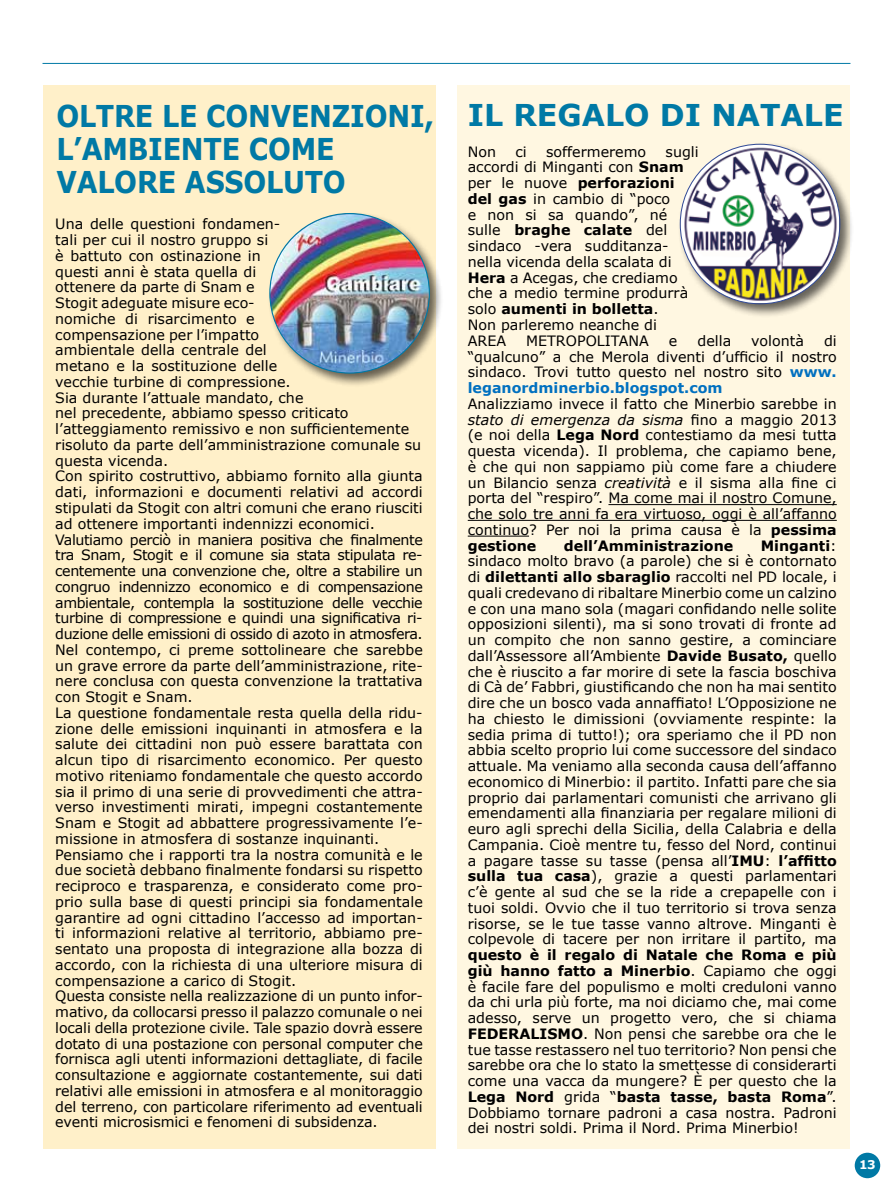
<style>
.page{position:relative;width:893px;height:1191px;background:#fff}
.page>*{position:absolute;margin:0;border:0;box-sizing:border-box;transform-origin:0 0}
.t1{font:700 30px "Verdana";color:#0079a5;scale:.9 1}
.t2{font:700 30px "Verdana";color:#0079a5}
.t3{font:14.25px/15.8px "Verdana";color:#000;text-align:justify}
.t4{font:700 14.25px "Verdana";color:#000}
.t5{font:700 12px "Verdana";color:#fff}
.s1{font-weight:700}
.s2{font-weight:700;color:#0070c0}
.s3{font-style:italic}
</style>
<div class="page">
<hr style="left:43px;top:63px;width:807px;height:1px;background:#0079a5">
<div style="left:43px;top:85px;width:393px;height:1063px;background:#fff0c9"></div>
<div style="left:457px;top:85px;width:393px;height:1063px;background:#fff7e1"></div>
<hr style="left:608px;top:504px;width:229px;height:1px;background:#000">
<hr style="left:468px;top:520px;width:369px;height:1px;background:#000">
<hr style="left:468px;top:536px;width:61px;height:1px;background:#000">
<div style="left:267px;top:211px;width:177px;height:176px;background:#000;opacity:.6"></div>
<img style="left:270px;top:213px;width:159px;height:160px;border-radius:80px">
<div style="left:678px;top:142px;width:176px;height:176px;background:#000;opacity:.6"></div>
<img style="left:681px;top:145px;width:158px;height:158px">
<div style="left:855px;top:1152px;width:25px;height:26px;background:#0079a5;border-radius:50%"></div>
<h1 class="t1" style="left:56px;top:97px;width:22px">Oltre</h1>
<h1 class="t1" style="left:162px;top:97px;width:118px">le convenzi</h1>
<h1 class="t1" style="left:365px;top:97px;width:79px">oni,</h1>
<h1 class="t1" style="left:56px;top:130px;width:52px">l’ambiente</h1>
<h1 class="t1" style="left:249px;top:130px;width:70px">come</h1>
<h1 class="t1" style="left:56px;top:163px;width:23px">val</h1>
<h1 class="t1" style="left:114px;top:163px;width:101px">ore ass</h1>
<h1 class="t1" style="left:243px;top:163px;width:115px">oluto</h1>
<p class="t3" style="left:55px;top:217px;width:369px;text-align:left">Una delle questioni fondamen-<br>tali per cui il nostro gruppo si<br>è battuto con ostinazione in<br>questi anni è stata quella di<br>ottenere da parte di Snam e<br>Stogit adeguate misure eco-<br>nomiche di risarcimento e<br>compensazione per l’impatto<br>ambientale della centrale del<br>metano e la sostituzione delle<br>vecchie turbine di compressione.<br>Sia durante l’attuale mandato, che<br>nel precedente, abbiamo spesso criticato l’atteggiamento remissivo e non sufficientemente risoluto da parte dell’amministrazione comunale su questa vicenda.<br>Con spirito costruttivo, abbiamo fornito alla giunta dati, informazioni e documenti relativi ad accordi stipulati da Stogit con altri comuni che erano riusciti ad ottenere importanti indennizzi economici.<br>Valutiamo perciò in maniera positiva che finalmente tra Snam, Stogit e il comune sia stata stipulata re&shy;centemente una convenzione che, oltre a stabilire un congruo indennizzo economico e di compensazione ambientale, contempla la sostituzione delle vecchie turbine di compressione e quindi una significativa ri&shy;duzione delle emissioni di ossido di azoto in atmosfera.<br>Nel contempo, ci preme sottolineare che sarebbe un grave errore da parte dell’amministrazione, rite&shy;nere conclusa con questa convenzione la trattativa con Stogit e Snam.<br>La questione fondamentale resta quella della ridu&shy;zione delle emissioni inquinanti in atmosfera e la salute dei cittadini non può essere barattata con alcun tipo di risarcimento economico. Per questo motivo riteniamo fondamentale che questo accordo sia il primo di una serie di provvedimenti che attra&shy;verso investimenti mirati, impegni costantemente Snam e Stogit ad abbattere progressivamente l’e&shy;missione in atmosfera di sostanze inquinanti.<br>Pensiamo che i rapporti tra la nostra comunità e le due società debbano finalmente fondarsi su rispetto reciproco e trasparenza, e considerato come pro&shy;prio sulla base di questi principi sia fondamentale garantire ad ogni cittadino l’accesso ad importan&shy;ti informazioni relative al territorio, abbiamo pre&shy;sentato una proposta di integrazione alla bozza di accordo, con la richiesta di una ulteriore misura di compensazione a carico di Stogit.<br>Questa consiste nella realizzazione di un punto infor&shy;mativo, da collocarsi presso il palazzo comunale o nei locali della protezione civile. Tale spazio dovrà essere dotato di una postazione con personal computer che fornisca agli utenti informazioni dettagliate, di facile consultazione e aggiornate costantemente, sui dati relativi alle emissioni in atmosfera e al monitoraggio del terreno, con particolare riferimento ad eventuali eventi microsismici e fenomeni di subsidenza.</p>
<h1 class="t2" style="left:468px;top:96px;width:377px">IL REGALO DI NATALE</h1>
<p class="t3" style="left:468px;top:144px;width:30px">Non</p>
<p class="t3" style="left:515px;top:144px;width:13px">ci</p>
<p class="t3" style="left:546px;top:144px;width:102px">soffermeremo</p>
<p class="t3" style="left:468px;top:144px;width:232px;text-align:left;text-indent:198px">sugli accordi di Minganti con <span class="s1">Snam </span>per le nuove <span class="s1">perforazioni del gas</span> in cambio di “poco<br>e non si sa quando”, né sulle <span class="s1">braghe calate</span> del sindaco -vera sudditanza&shy;nella vicenda della scalata di<br><span class="s1">Hera</span> a Acegas, che crediamo che a medio termine produrrà solo <span class="s1">aumenti in bolletta</span>.<br>Non parleremo neanche di<br>AREA</p>
<p class="t3" style="left:526px;top:333px;width:124px">METROPOLITANA</p>
<p class="t3" style="left:669px;top:333px;width:10px">e</p>
<p class="t3" style="left:697px;top:333px;width:35px">della</p>
<p class="t3" style="left:751px;top:333px;width:54px">volontà</p>
<p class="t3" style="left:468px;top:333px;width:370px;text-indent:356px">di “qualcuno” a che Merola diventi d’ufficio il nostro sindaco. Trovi tutto questo nel nostro sito <span class="s2">www. leganordminerbio.blogspot.com</span></p>
<p class="t3" style="left:468px;top:396px;width:371px">Analizziamo invece il fatto che Minerbio sarebbe in <span class="s3">stato di emergenza da sisma</span> fino a maggio 2013 (e noi della <span class="s1">Lega Nord</span> contestiamo da mesi tutta questa vicenda). Il problema, che capiamo bene, è che qui non sappiamo più come fare a chiudere un Bilancio senza <span class="s3">creatività</span> e il sisma alla fine ci porta del “respiro”. Ma come mai il nostro Comune, che solo tre anni fa era virtuoso, oggi è all’affanno continuo? Per noi la prima causa è la <span class="s1">pessima gestione</span></p>
<p class="t3" style="left:468px;top:537px;width:371px;text-indent:293px"><span class="s1">Minganti</span>: sindaco molto bravo (a parole) che si è contornato di <span class="s1">dilettanti allo sbaraglio</span> raccolti nel PD locale, i quali credevano di ribaltare Minerbio come un calzino e con una mano sola (magari confidando nelle solite opposizioni silenti), ma si sono trovati di fronte ad un compito che non sanno gestire, a cominciare dall’Assessore all’Ambiente <span class="s1">Davide Busato,</span> quello che è riuscito a far morire di sete la fascia boschiva di Cà de’ Fabbri, giustificando che non ha mai sentito dire che un bosco vada annaffiato! L’Opposizione ne ha chiesto le dimissioni (ovviamente respinte: la sedia prima di tutto!); ora speriamo che il PD non abbia scelto proprio lui come successore del sindaco attuale. Ma veniamo alla seconda causa dell’affanno economico di Minerbio: il partito. Infatti pare che sia proprio dai parlamentari comunisti che arrivano gli emendamenti alla finanziaria per regalare milioni di euro agli sprechi della Sicilia, della Calabria e della Campania. Cioè mentre tu, fesso del Nord, continui a pagare tasse su tasse (pensa all’<span class="s1">IMU</span> : <span class="s1">l’affitto sulla tua casa</span>), grazie a questi parlamentari c’è gente al sud che se la ride a crepapelle con i tuoi soldi. Ovvio che il tuo territorio si trova senza risorse, se le tue tasse vanno altrove. Minganti è colpevole di tacere per non irritare il partito, ma</p>
<p class="t3" style="left:468px;top:947px;width:371px"><span class="s1">questo è il regalo di Natale che Roma e più giù hanno fatto a Minerbio</span>. Capiamo che oggi è facile fare del populismo e molti creduloni vanno da chi urla più forte, ma noi diciamo che, mai come adesso, serve un progetto vero, che si chiama <span class="s1">FEDERALISMO</span>. Non pensi che sarebbe ora che le tue tasse restassero nel tuo territorio? Non pensi che sarebbe ora che lo stato la smettesse di considerarti come una vacca da mungere? È per questo che la <span class="s1">Lega Nord</span> grida “<span class="s1">basta tasse, basta Roma</span>”.<br>Dobbiamo tornare padroni a casa nostra. Padroni dei nostri soldi. Prima il Nord. Prima Minerbio!</p>
<p class="t4" style="left:564px;top:536px;width:171px">dell’Amministrazione</p>
<p class="t5" style="left:859px;top:1157px;width:18px">13</p>
</div>
